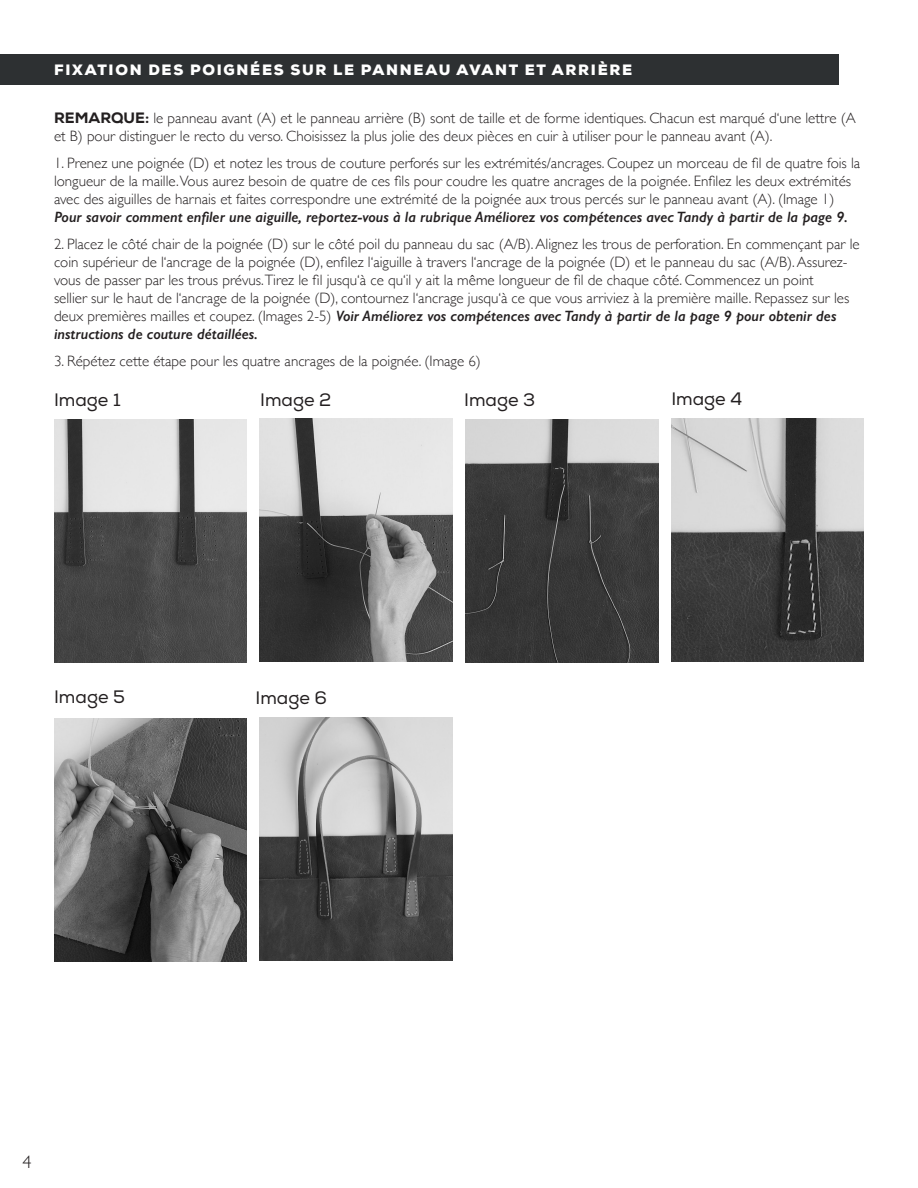
<style>
.page{position:relative;width:918px;height:1188px;background:#fff}
.page>*{position:absolute;margin:0;border:0;box-sizing:border-box;transform-origin:0 0}
.t1{font:18px "Nexa";color:#231f20}
.t2{font:300 18px "Gill Sans Nova";color:#231f20}
.t3{font:300 15px/18px "Gill Sans";color:#231f20}
.t4{font:900 15px "Nexa";letter-spacing:.115em;color:#fff}
.s1{font-family:"Nexa";font-weight:800}
.s2{font-weight:600;font-style:italic}
</style>
<div class="page">
<img style="left:260px;top:718px;width:192px;height:243px">
<img style="left:54px;top:718px;width:192px;height:243px">
<img style="left:260px;top:419px;width:192px;height:243px">
<img style="left:466px;top:419px;width:192px;height:243px">
<img style="left:54px;top:420px;width:192px;height:243px">
<img style="left:671px;top:419px;width:193px;height:243px">
<div style="left:0;top:54px;width:838px;height:31px;background:#2d3032"></div>
<p class="t4" style="left:54px;top:60px;width:580px">FIXATION DES POIGNÉES SUR LE PANNEAU AVANT ET ARRIÈRE</p>
<p class="t3" style="left:54px;top:108px;width:803px"><span class="s1">REMARQUE:</span> le panneau avant (A) et le panneau arrière (B) sont de taille et de forme identiques. Chacun est marqué d‘une lettre (A et B) pour distinguer le recto du verso. Choisissez la plus jolie des deux pièces en cuir à utiliser pour le panneau avant (A).</p>
<p class="t3" style="left:54px;top:153px;width:808px">1. Prenez une poignée (D) et notez les trous de couture perforés sur les extrémités/ancrages. Coupez un morceau de fil de quatre fois la longueur de la maille.Vous aurez besoin de quatre de ces fils pour coudre les quatre ancrages de la poignée. Enfilez les deux extrémités avec des aiguilles de harnais et faites correspondre une extrémité de la poignée aux trous percés sur le panneau avant (A). (Image 1)<br><span class="s2">Pour savoir comment enfiler une aiguille, reportez-vous à la rubrique Améliorez vos compétences avec Tandy à partir de la page 9.</span></p>
<p class="t3" style="left:54px;top:234px;width:807px">2. Placez le côté chair de la poignée (D) sur le côté poil du panneau du sac (A/B). Alignez les trous de perforation. En commençant par le coin supérieur de l‘ancrage de la poignée (D), enfilez l‘aiguille à travers l‘ancrage de la poignée (D) et le panneau du sac (A/B). Assurez&shy;vous de passer par les trous prévus.Tirez le fil jusqu‘à ce qu‘il y ait la même longueur de fil de chaque côté. Commencez un point<br>sellier sur le haut de l‘ancrage de la poignée (D), contournez l‘ancrage jusqu‘à ce que vous arriviez à la première maille. Repassez sur les deux premières mailles et coupez. (Images 2-5) <span class="s2">Voir Améliorez vos compétences avec Tandy à partir de la page 9 pour obtenir des instructions de couture détaillées.</span></p>
<p class="t3" style="left:54px;top:351px;width:428px">3. Répétez cette étape pour les quatre ancrages de la poignée. (Image 6)</p>
<p class="t1" style="left:54px;top:389px;width:68px">Image 1</p>
<p class="t1" style="left:54px;top:686px;width:72px">Image 5</p>
<p class="t1" style="left:260px;top:389px;width:73px">Image 2</p>
<p class="t1" style="left:256px;top:687px;width:73px">Image 6</p>
<p class="t1" style="left:464px;top:389px;width:73px">Image 3</p>
<p class="t1" style="left:671px;top:388px;width:72px">Image 4</p>
<p class="t2" style="left:22px;top:1150px;width:10px">4</p>
</div>
